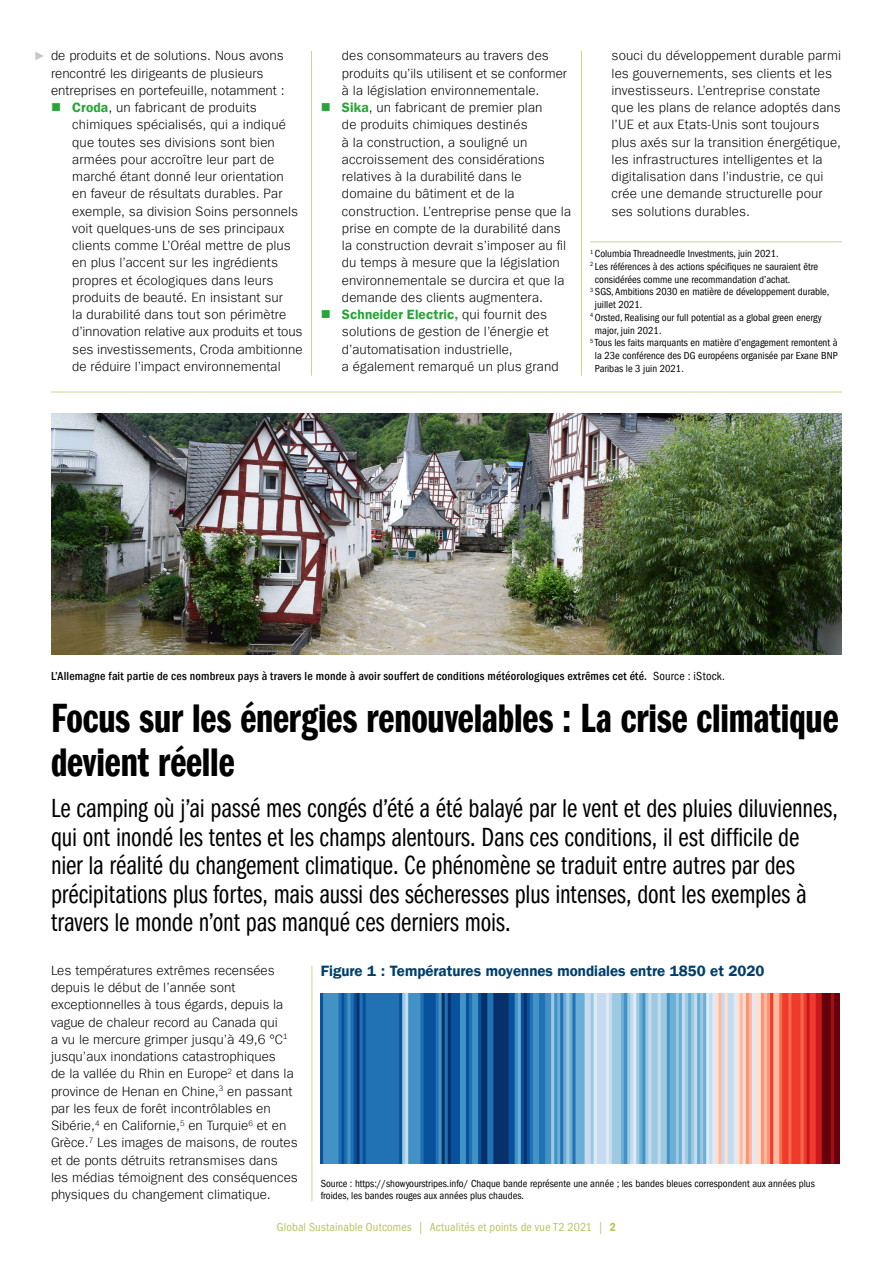
<style>
.page{position:relative;width:893px;height:1263px;background:#fff}
.page>*{position:absolute;margin:0;border:0;box-sizing:border-box;transform-origin:0 0}
.t1{font:42px/43.5px "ITC Frank Gofor Ameriprise Dm Cm";letter-spacing:-.005em;color:#000}
.t2{font:27px/28.5px "ITC Frank Gofor Ameriprise Bk Cm";letter-spacing:-.005em;color:#000}
.t3{font:15px "ITC Frank Gofor Ameriprise Dm";color:#003e6b}
.t4{font:300 13.5px/17.2px "ITC Frank Gofor Ameriprise";letter-spacing:.005em;color:#000}
.t5{font:13.5px "ITC Frank Gofor Ameriprise Dm";letter-spacing:.01em;color:#27a536}
.t6{font:500 condensed 12px "ITC Frank Gofor Ameriprise";letter-spacing:.015em;color:#000}
.t7{font:condensed 12px "ITC Frank Gofor Ameriprise";letter-spacing:.015em;color:#b7c35d}
.t8{font:12px "Arial";color:#c6c6c6}
.t9{font:condensed 10.5px/11.2px "ITC Frank Gofor Ameriprise";color:#000}
.s1{color:#27a536}
.s2{font-family:"ITC Frank Gofor Ameriprise Dm";font-weight:400;color:#27a536}
.s3{font-family:"ITC Frank Gofor Ameriprise";font-weight:300;color:#000}
.s4{font-weight:400}
.s5{font-family:"ITC Frank Gofor Ameriprise Dm Cn";font-stretch:normal}
</style>
<div class="page">
<hr style="left:312px;top:966px;width:1px;height:235px;background:#ced591">
<hr style="left:590px;top:241px;width:252px;height:1px;background:#ced591">
<img style="left:51px;top:413px;width:791px;height:241px">
<hr style="left:51px;top:392px;width:791px;height:1px;background:#ced591">
<img style="left:321px;top:993px;width:518px;height:170px">
<hr style="left:581px;top:51px;width:1px;height:325px;background:#ced591">
<hr style="left:311px;top:51px;width:1px;height:325px;background:#ced591">
<p class="t4" style="left:51px;top:47px;width:235px">de produits et de solutions. Nous avons rencontré les dirigeants de plusieurs entreprises en portefeuille, notamment :</p>
<p class="t4" style="left:72px;top:99px;width:232px;text-indent:-21px"><span class="s1">■</span> <span class="s2">Croda</span>, un fabricant de produits chimiques spécialisés, qui a indiqué que toutes ses divisions sont bien armées pour accroître leur part de marché étant donné leur orientation<br>en faveur de résultats durables. Par exemple, sa division Soins personnels voit quelques-uns de ses principaux clients comme L’Oréal mettre de plus en plus l’accent sur les ingrédients propres et écologiques dans leurs produits de beauté. En insistant sur<br>la durabilité dans tout son périmètre d’innovation relative aux produits et tous ses investissements, Croda ambitionne de réduire l’impact environnemental</p>
<p class="t8" style="left:34px;top:48px;width:13px">►</p>
<p class="t4" style="left:342px;top:47px;width:227px">des consommateurs au travers des produits qu’ils utilisent et se conformer à la législation environnementale.</p>
<p class="t4" style="left:342px;top:99px;width:231px;text-indent:-21px"><span class="s1">■</span> <span class="s2">Sika</span>, un fabricant de premier plan<br>de produits chimiques destinés<br>à la construction, a souligné un accroissement des considérations relatives à la durabilité dans le domaine du bâtiment et de la construction. L’entreprise pense que la prise en compte de la durabilité dans la construction devrait s’imposer au fil du temps à mesure que la législation environnementale se durcira et que la demande des clients augmentera.</p>
<p class="t5" style="left:321px;top:307px;width:228px">■ Schneider Electric, <span class="s3">qui fournit des</span></p>
<p class="t4" style="left:342px;top:323px;width:218px">solutions de gestion de l’énergie et d’automatisation industrielle,<br>a également remarqué un plus grand</p>
<p class="t4" style="left:612px;top:47px;width:231px">souci du développement durable parmi les gouvernements, ses clients et les investisseurs. L’entreprise constate que les plans de relance adoptés dans l’UE et aux Etats-Unis sont toujours plus axés sur la transition énergétique, les infrastructures intelligentes et la digitalisation dans l’industrie, ce qui crée une demande structurelle pour ses solutions durables.</p>
<p class="t9" style="left:590px;top:248px;width:190px"><sup>1</sup> Columbia Threadneedle Investments, juin 2021.</p>
<p class="t9" style="left:590px;top:261px;width:229px"><sup>2</sup> Les références à des actions spécifiques ne sauraient être</p>
<p class="t9" style="left:595px;top:274px;width:197px">considérées comme une recommandation d’achat.</p>
<p class="t9" style="left:590px;top:286px;width:241px"><sup>3</sup> SGS, Ambitions 2030 en matière de développement durable,</p>
<p class="t9" style="left:595px;top:299px;width:49px">juillet 2021.</p>
<p class="t9" style="left:590px;top:312px;width:233px"><sup>4</sup> Orsted, Realising our full potential as a global green energy</p>
<p class="t9" style="left:595px;top:325px;width:68px">major, juin 2021.</p>
<p class="t9" style="left:590px;top:337px;width:249px"><sup>5</sup> Tous les faits marquants en matière d’engagement remontent à</p>
<p class="t9" style="left:595px;top:350px;width:244px">la 23e conférence des DG européens organisée par Exane BNP</p>
<p class="t9" style="left:595px;top:363px;width:90px">Paribas le 3 juin 2021.</p>
<p class="t6" style="left:51px;top:669px;width:675px">L’Allemagne fait partie de ces nombreux pays à travers le monde à avoir souffert de conditions météorologiques extrêmes cet été. <span class="s4">Source : iStock.</span></p>
<h1 class="t1" style="left:51px;top:697px;width:789px">Focus sur les énergies renouvelables : La crise climatique devient réelle</h1>
<p class="t2" style="left:51px;top:794px;width:788px">Le camping où j’ai passé mes congés d’été a été balayé par le vent et des pluies diluviennes, qui ont inondé les tentes et les champs alentours. Dans ces conditions, il est difficile de<br>nier la réalité du changement climatique. Ce phénomène se traduit entre autres par des précipitations plus fortes, mais aussi des sécheresses plus intenses, dont les exemples à travers le monde n’ont pas manqué ces derniers mois.</p>
<p class="t4" style="left:51px;top:962px;width:248px">Les températures extrêmes recensées depuis le début de l’année sont exceptionnelles à tous égards, depuis la vague de chaleur record au Canada qui<br>a vu le mercure grimper jusqu’à 49,6 °C<sup>1 </sup>jusqu’aux inondations catastrophiques<br>de la vallée du Rhin en Europe<sup>2</sup> et dans la province de Henan en Chine,<sup>3</sup> en passant par les feux de forêt incontrôlables en Sibérie,<sup>4</sup> en Californie,<sup>5</sup> en Turquie<sup>6</sup> et en Grèce.<sup>7</sup> Les images de maisons, de routes et de ponts détruits retransmises dans les médias témoignent des conséquences physiques du changement climatique.</p>
<p class="t3" style="left:321px;top:962px;width:445px">Figure 1 : Températures moyennes mondiales entre 1850 et 2020</p>
<p class="t9" style="left:321px;top:1178px;width:496px">Source : https://showyourstripes.info/ Chaque bande représente une année ; les bandes bleues correspondent aux années plus froides, les bandes rouges aux années plus chaudes.</p>
<p class="t7" style="left:277px;top:1220px;width:341px">Global Sustainable Outcomes | Actualités et points de vue T2 2021 | <span class="s5">2</span></p>
</div>
